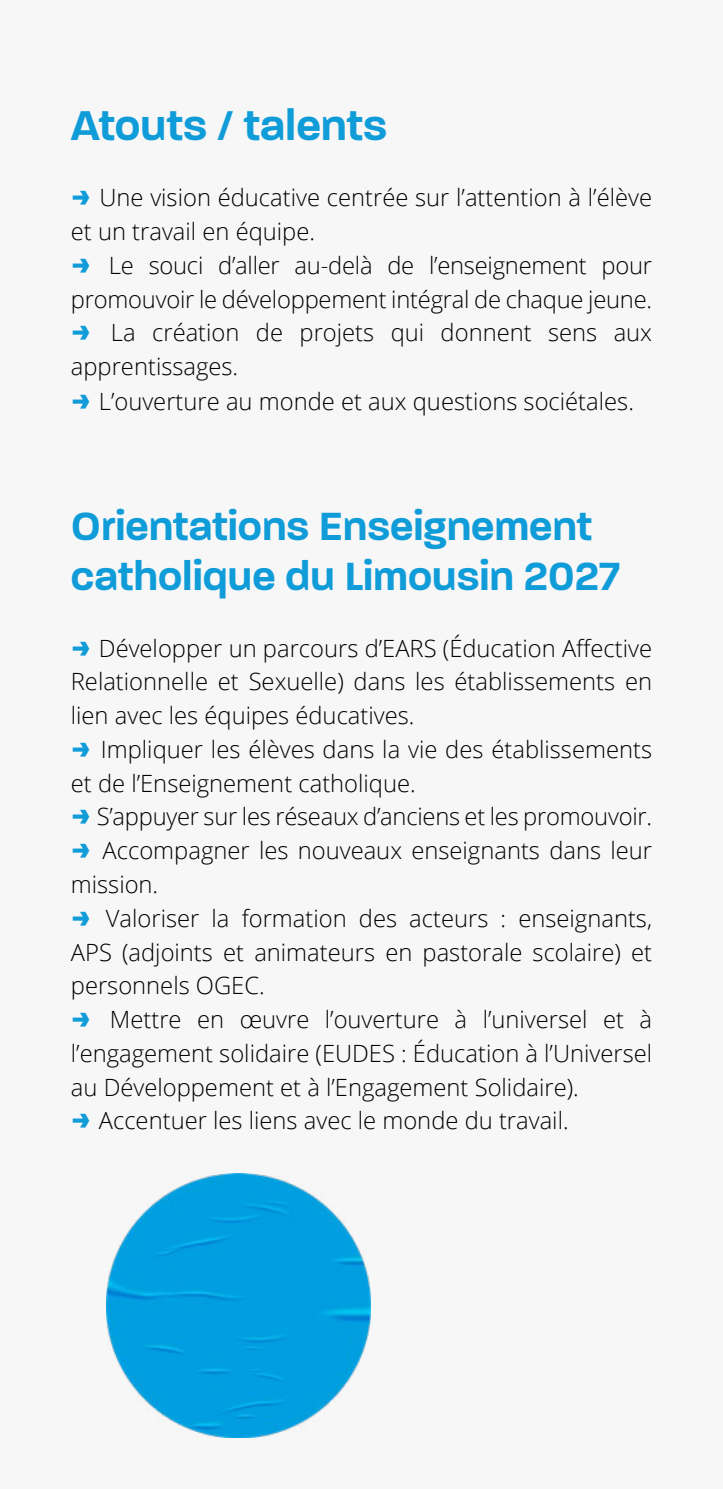
<style>
.page{position:relative;width:723px;height:1489px;background:#fff}
.page>*{position:absolute;margin:0;border:0;box-sizing:border-box;transform-origin:0 0}
.t1{font:600 45px "Paralucent";color:#0f9cd8}
.t2{font:600 42.5px/50px "Paralucent";color:#0f9cd8}
.t3{font:300 23.75px/33.8px "Open Sans";color:#000}
.s1{font-family:"Paralucent";font-weight:700;font-size:32.5px;color:#0f9cd8}
</style>
<div class="page">
<div style="left:0;top:0;width:723px;height:1488px;background:#f8f7f7"></div>
<img style="left:106px;top:1173px;width:264px;height:264px">
<h1 class="t1" style="left:71px;top:98px;width:318px">Atouts / talents</h1>
<p class="t3" style="left:71px;top:180px;width:583px"><span class="s1">→</span> Une vision éducative centrée sur l’attention à l’élève et un travail en équipe.</p>
<p class="t3" style="left:71px;top:248px;width:583px"><span class="s1">→</span> Le souci d’aller au-delà de l’enseignement pour promouvoir le développement intégral de chaque jeune.</p>
<p class="t3" style="left:71px;top:315px;width:583px"><span class="s1">→</span> La création de projets qui donnent sens aux apprentissages.</p>
<p class="t3" style="left:71px;top:384px;width:564px"><span class="s1">→</span> L’ouverture au monde et aux questions sociétales.</p>
<h2 class="t2" style="left:71px;top:501px;width:550px">Orientations Enseignement catholique du Limousin 2027</h2>
<p class="t3" style="left:71px;top:630px;width:583px;text-align:justify"><span class="s1">→</span> Développer un parcours d’EARS (Éducation Affective Relationnelle et Sexuelle) dans les établissements en lien avec les équipes éducatives.</p>
<p class="t3" style="left:71px;top:731px;width:583px"><span class="s1">→</span> Impliquer les élèves dans la vie des établissements et de l’Enseignement catholique.</p>
<p class="t3" style="left:71px;top:799px;width:583px"><span class="s1">→</span> S’appuyer sur les réseaux d’anciens et les promouvoir.</p>
<p class="t3" style="left:71px;top:833px;width:583px"><span class="s1">→</span> Accompagner les nouveaux enseignants dans leur mission.</p>
<p class="t3" style="left:71px;top:900px;width:583px;text-align:justify"><span class="s1">→</span> Valoriser la formation des acteurs : enseignants, APS (adjoints et animateurs en pastorale scolaire) et personnels OGEC.</p>
<p class="t3" style="left:71px;top:1001px;width:583px;text-align:justify"><span class="s1">→</span> Mettre en œuvre l’ouverture à l’universel et à l’engagement solidaire (EUDES : Éducation à l’Universel au Développement et à l’Engagement Solidaire).</p>
<p class="t3" style="left:71px;top:1103px;width:499px"><span class="s1">→</span> Accentuer les liens avec le monde du travail.</p>
</div>
